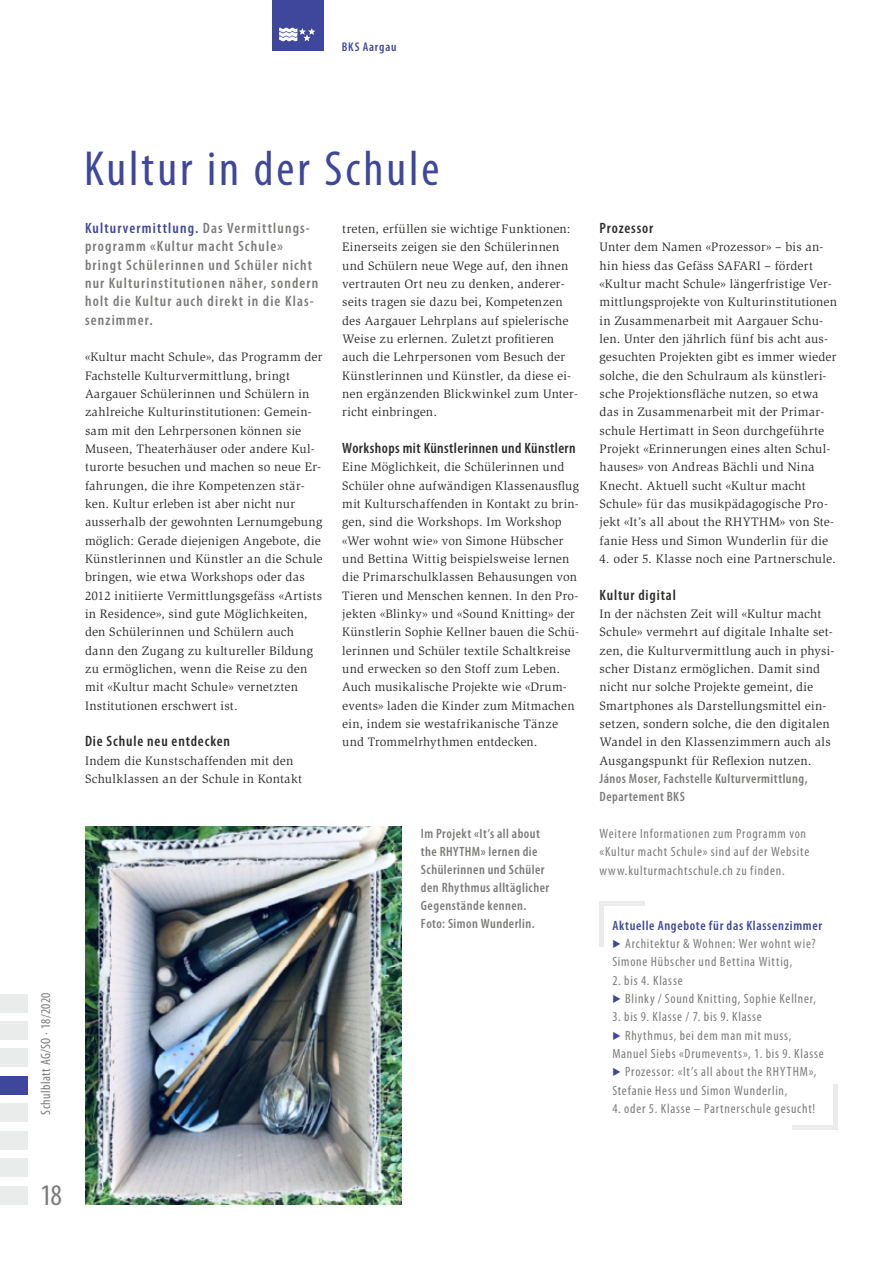
<style>
.page{position:relative;width:893px;height:1263px;background:#fff}
.page>*{position:absolute;margin:0;border:0;box-sizing:border-box;transform-origin:0 0}
.t1{font:condensed 49.5px "Myriad Pro";letter-spacing:.06em;color:#3e479b}
.t2{font:condensed 30px "Myriad Pro";color:#7b7b7a}
.t3{font:600 condensed 15px/18.3px "Myriad Pro";letter-spacing:.075em;color:#7b7b7a}
.t4{font:600 condensed 15px "Myriad Pro";letter-spacing:.045em;color:#2c2c2b}
.t5{font:600 condensed 15px "Myriad Pro";letter-spacing:.025em;color:#2c2c2b}
.t6{font:condensed 13.5px/18.3px "Myriad Pro";letter-spacing:.055em;color:#7b7b7a}
.t7{font:600 condensed 13.5px/18px "Myriad Pro";letter-spacing:.035em;color:#7b7b7a}
.t8{font:600 condensed 13.5px "Myriad Pro";letter-spacing:.05em;color:#3e479b}
.t9{font:condensed 13.5px "Myriad Pro";letter-spacing:.03em;color:#7b7b7a}
.t10{font:12.6px/18.3px "Slimbach Std";letter-spacing:.015em;color:#2c2c2b}
.t11{font:600 condensed 12.6px "Myriad Pro";letter-spacing:.06em;color:#3e479b}
.s1{color:#3e479b}
</style>
<div class="page">
<div style="left:0;top:1021px;width:28px;height:18px;background:#eaebeb"></div>
<div style="left:0;top:994px;width:28px;height:18px;background:#eaebeb"></div>
<div style="left:0;top:1048px;width:28px;height:19px;background:#eaebeb"></div>
<div style="left:0;top:1103px;width:28px;height:19px;background:#eaebeb"></div>
<div style="left:0;top:1131px;width:28px;height:18px;background:#eaebeb"></div>
<div style="left:0;top:1186px;width:28px;height:18px;background:#eaebeb"></div>
<div style="left:0;top:1158px;width:28px;height:19px;background:#eaebeb"></div>
<div style="left:0;top:1076px;width:28px;height:18px;background:#3e479b"></div>
<div style="left:272px;top:0;width:51px;height:51px;background:#3e479b"></div>
<svg style="left:279px;top:27px;width:36px;height:14px"></svg>
<hr style="left:600px;top:901px;width:4px;height:46px;background:#eaebeb">
<hr style="left:600px;top:901px;width:45px;height:4px;background:#eaebeb">
<div style="left:833px;top:1084px;width:5px;height:46px;background:#eaebeb"></div>
<hr style="left:792px;top:1126px;width:46px;height:4px;background:#eaebeb">
<img style="left:85px;top:827px;width:317px;height:377px">
<p class="t11" style="left:342px;top:39px;width:56px">BKS Aargau</p>
<p class="t9" style="left:38px;top:1115px;width:124px;rotate:-90deg">Schulblatt AG/SO · 18/2020</p>
<h1 class="t1" style="left:84px;top:138px;width:357px">Kultur in der Schule</h1>
<p class="t3" style="left:85px;top:219px;width:235px"><span class="s1">Kulturvermittlung.</span> Das Vermittlungs&shy;programm «Kultur macht Schule» bringt Schülerinnen und Schüler nicht nur Kulturinstitutionen näher, sondern holt die Kultur auch direkt in die Klas&shy;senzimmer.</p>
<p class="t10" style="left:85px;top:348px;width:239px">«Kultur macht Schule», das Programm der Fachstelle Kulturvermittlung, bringt Aargauer Schülerinnen und Schülern in zahlreiche Kulturinstitutionen: Gemein&shy;sam mit den Lehrpersonen können sie Museen, Theaterhäuser oder andere Kul&shy;turorte besuchen und machen so neue Er&shy;fahrungen, die ihre Kompetenzen stär&shy;ken. Kultur erleben ist aber nicht nur ausserhalb der gewohnten Lernumgebung möglich: Gerade diejenigen Angebote, die Künstlerinnen und Künstler an die Schule bringen, wie etwa Workshops oder das 2012 initiierte Vermittlungsgefäss «Artists in Residence», sind gute Möglichkeiten, den Schülerinnen und Schülern auch dann den Zugang zu kultureller Bildung zu ermöglichen, wenn die Reise zu den mit «Kultur macht Schule» vernetzten Institutionen erschwert ist.</p>
<p class="t4" style="left:85px;top:732px;width:147px">Die Schule neu entdecken</p>
<p class="t10" style="left:85px;top:751px;width:219px">Indem die Kunstschaffenden mit den<br>Schulklassen an der Schule in Kontakt</p>
<p class="t10" style="left:342px;top:220px;width:237px">treten, erfüllen sie wichtige Funktionen:<br>Einerseits zeigen sie den Schülerinnen und Schülern neue Wege auf, den ihnen vertrauten Ort neu zu denken, anderer&shy;seits tragen sie dazu bei, Kompetenzen des Aargauer Lehrplans auf spielerische Weise zu erlernen. Zuletzt profitieren auch die Lehrpersonen vom Besuch der Künstlerinnen und Künstler, da diese ei&shy;nen ergänzenden Blickwinkel zum Unter&shy;richt einbringen.</p>
<p class="t5" style="left:342px;top:439px;width:235px">Workshops mit Künstlerinnen und Künstlern</p>
<p class="t10" style="left:342px;top:458px;width:238px">Eine Möglichkeit, die Schülerinnen und Schüler ohne aufwändigen Klassenausflug mit Kulturschaffenden in Kontakt zu brin&shy;gen, sind die Workshops. Im Workshop «Wer wohnt wie» von Simone Hübscher und Bettina Wittig beispielsweise lernen die Primarschulklassen Behausungen von Tieren und Menschen kennen. In den Pro&shy;jekten «Blinky» und «Sound Knitting» der Künstlerin Sophie Kellner bauen die Schü&shy;lerinnen und Schüler textile Schaltkreise und erwecken so den Stoff zum Leben.<br>Auch musikalische Projekte wie «Drum&shy;events» laden die Kinder zum Mitmachen ein, indem sie westafrikanische Tänze und Trommelrhythmen entdecken.</p>
<p class="t7" style="left:421px;top:824px;width:130px">Im Projekt «It’s all about the RHYTHM» lernen die<br>Schülerinnen und Schüler den Rhythmus alltäglicher<br>Gegenstände kennen.<br>Foto: Simon Wunderlin.</p>
<p class="t4" style="left:600px;top:219px;width:55px">Prozessor</p>
<p class="t10" style="left:600px;top:238px;width:239px">Unter dem Namen «Prozessor» – bis an&shy;hin hiess das Gefäss SAFARI – fördert «Kultur macht Schule» längerfristige Ver&shy;mittlungsprojekte von Kulturinstitutionen in Zusammenarbeit mit Aargauer Schu&shy;len. Unter den jährlich fünf bis acht aus&shy;gesuchten Projekten gibt es immer wieder solche, die den Schulraum als künstleri&shy;sche Projektionsfläche nutzen, so etwa das in Zusammenarbeit mit der Primar&shy;schule Hertimatt in Seon durchgeführte Projekt «Erinnerungen eines alten Schul&shy;hauses» von Andreas Bächli und Nina Knecht. Aktuell sucht «Kultur macht Schule» für das musikpädagogische Pro&shy;jekt «It’s all about the RHYTHM» von Ste&shy;fanie Hess und Simon Wunderlin für die</p>
<p class="t10" style="left:600px;top:550px;width:238px">4. oder 5. Klasse noch eine Partnerschule.</p>
<p class="t4" style="left:600px;top:585px;width:78px">Kultur digital</p>
<p class="t10" style="left:600px;top:605px;width:236px">In der nächsten Zeit will «Kultur macht Schule» vermehrt auf digitale Inhalte set&shy;zen, die Kulturvermittlung auch in physi&shy;scher Distanz ermöglichen. Damit sind nicht nur solche Projekte gemeint, die Smartphones als Darstellungsmittel ein&shy;setzen, sondern solche, die den digitalen Wandel in den Klassenzimmern auch als Ausgangspunkt für Reflexion nutzen.</p>
<p class="t7" style="left:600px;top:769px;width:210px">János Moser, Fachstelle Kulturvermittlung,<br>Departement BKS</p>
<p class="t6" style="left:600px;top:824px;width:211px">Weitere Informationen zum Programm von «Kultur macht Schule» sind auf der Website www.kulturmachtschule.ch zu finden.</p>
<p class="t8" style="left:612px;top:917px;width:211px">Aktuelle Angebote für das Klassenzimmer</p>
<p class="t6" style="left:612px;top:934px;width:205px;text-indent:13px">Architektur &amp; Wohnen: Wer wohnt wie?<br>Simone Hübscher und Bettina Wittig,</p>
<p class="t6" style="left:625px;top:971px;width:192px;text-indent:-13px">2. bis 4. Klasse<br>Blinky / Sound Knitting, Sophie Kellner,</p>
<p class="t6" style="left:612px;top:1007px;width:151px">3. bis 9. Klasse / 7. bis 9. Klasse</p>
<p class="t6" style="left:625px;top:1026px;width:168px">Rhythmus, bei dem man mit muss,</p>
<p class="t6" style="left:612px;top:1044px;width:213px">Manuel Siebs «Drumevents», 1. bis 9. Klasse</p>
<p class="t6" style="left:625px;top:1062px;width:193px">Prozessor: «It’s all about the RHYTHM»,</p>
<p class="t6" style="left:612px;top:1081px;width:176px">Stefanie Hess und Simon Wunderlin,</p>
<p class="t6" style="left:612px;top:1099px;width:204px">4. oder 5. Klasse – Partnerschule gesucht!</p>
<h2 class="t2" style="left:40px;top:1176px;width:23px">18</h2>
</div>
